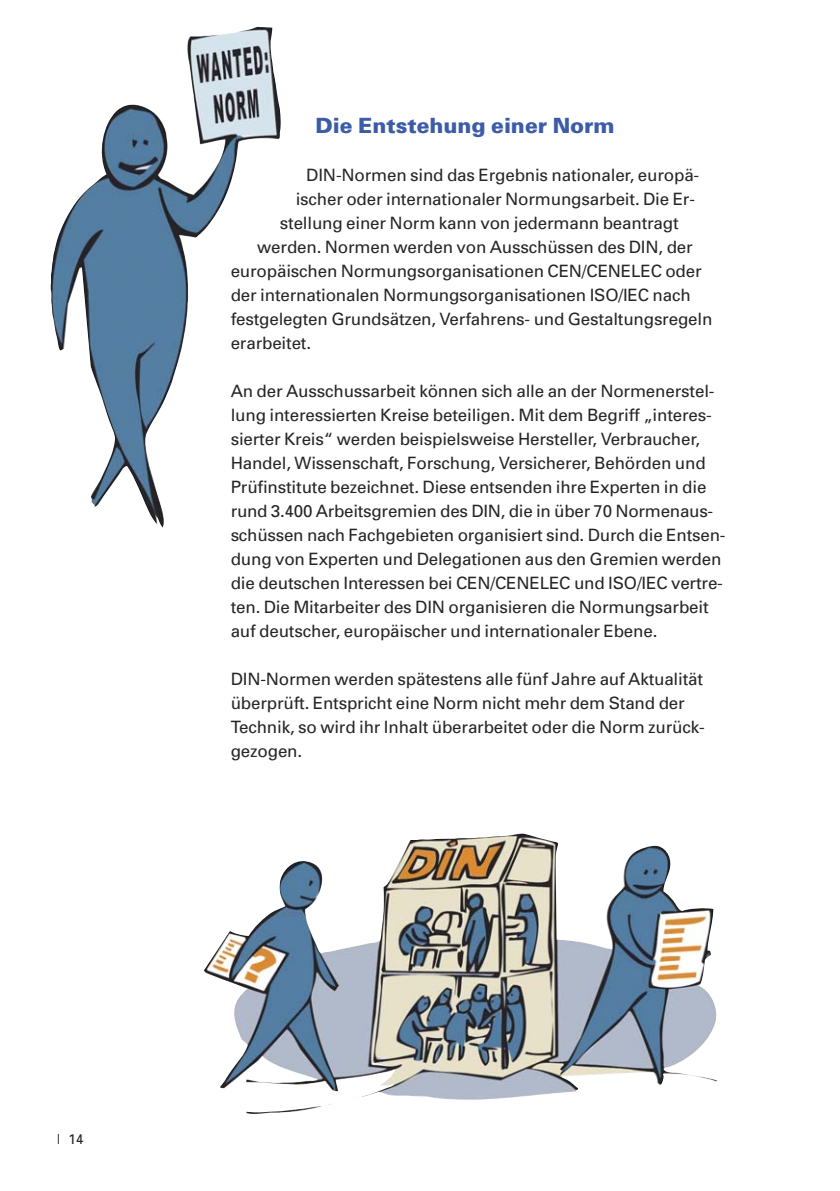
<style>
.page{position:relative;width:840px;height:1191px;background:#fff}
.page>*{position:absolute;margin:0;border:0;box-sizing:border-box;transform-origin:0 0}
.t1{font:900 21px "Univers";color:#3d5ca7}
.t2{font:17px/24px "Univers";letter-spacing:-.01em;color:#272627}
.t3{font:14px "Univers";color:#272627}
</style>
<div class="page">
<img style="left:204px;top:833px;width:514px;height:267px">
<img style="left:51px;top:27px;width:230px;height:500px">
<p class="t1" style="left:315px;top:118px;width:300px">Die Entstehung einer Norm</p>
<p class="t2" style="left:306px;top:165px;width:394px">DIN-Normen sind das Ergebnis nationaler, europä-</p>
<p class="t2" style="left:295px;top:189px;width:400px">ischer oder internationaler Normungsarbeit. Die Er -</p>
<p class="t2" style="left:280px;top:213px;width:400px">stellung einer Norm kann von jedermann beantragt</p>
<p class="t2" style="left:257px;top:237px;width:437px">werden. Normen werden von Aus schüs sen des DIN, der</p>
<p class="t2" style="left:230px;top:261px;width:472px">europäischen Normungsorganisa tionen CEN/CENELEC oder</p>
<p class="t2" style="left:230px;top:285px;width:461px">der internationalen Normungs orga nisa tio nen ISO/IEC nach</p>
<p class="t2" style="left:230px;top:309px;width:483px">festgelegten Grundsätzen, Verfahrens- und Gestaltungs regeln</p>
<p class="t2" style="left:230px;top:333px;width:82px">erarbeitet.</p>
<p class="t2" style="left:230px;top:381px;width:496px">An der Ausschussarbeit können sich alle an der Normen erstel - lung interessierten Kreise beteiligen. Mit dem Begriff „interes&shy;sierter Kreis“ werden beispielsweise Hersteller, Verbraucher, Handel, Wissenschaft, Forschung, Versicherer, Behörden und Prüfinstitute bezeichnet. Diese entsenden ihre Experten in die rund 3.400 Arbeitsgremien des DIN, die in über 70 Normen aus - schüs sen nach Fach gebieten organisiert sind. Durch die Ent sen - dung von Experten und Delegationen aus den Gremien werden die deutschen Interes sen bei CEN/CENELEC und ISO/IEC vertre&shy;ten. Die Mit arbei ter des DIN organisieren die Normungsarbeit auf deutscher, europäischer und internationaler Ebene.</p>
<p class="t2" style="left:230px;top:669px;width:475px">DIN-Normen werden spätestens alle fünf Jahre auf Aktualität überprüft. Entspricht eine Norm nicht mehr dem Stand der Technik, so wird ihr Inhalt überarbeitet oder die Norm zurück - gezogen.</p>
<p class="t3" style="left:57px;top:1134px;width:28px">| 14</p>
</div>
